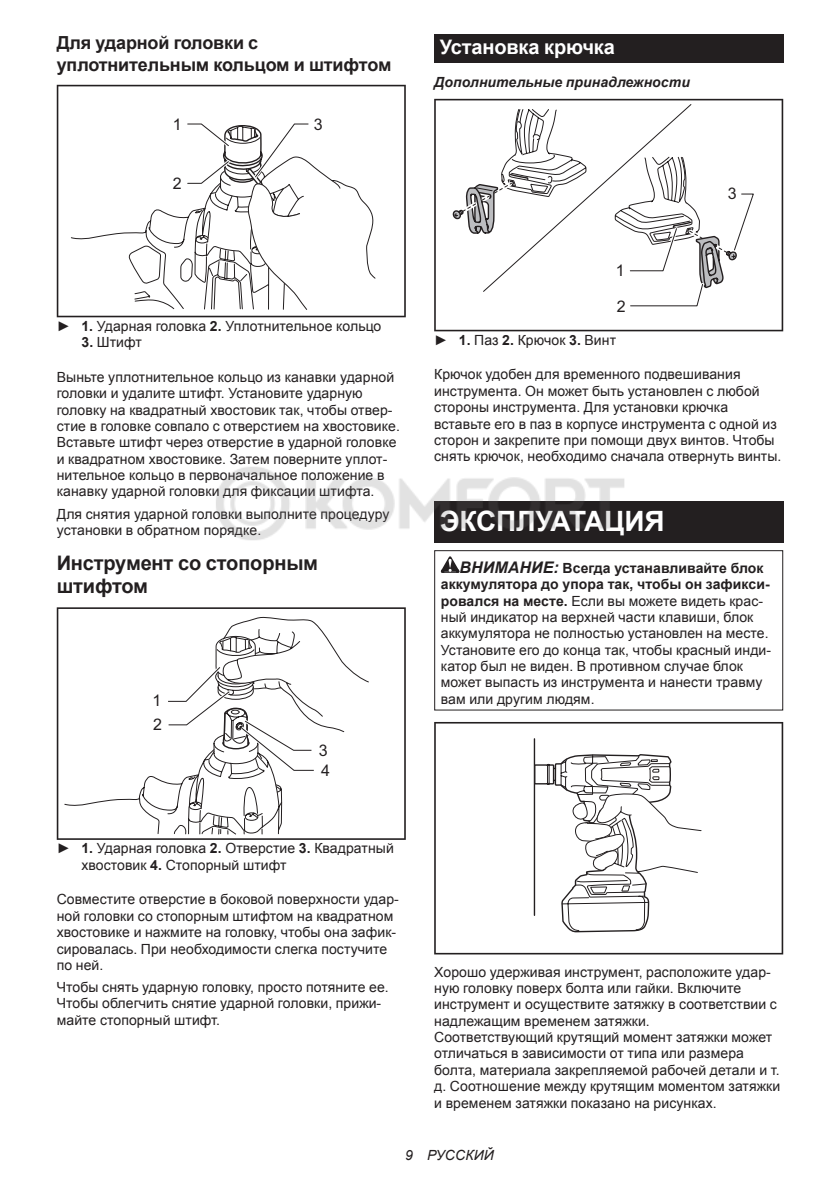
<style>
.page{position:relative;width:840px;height:1191px;background:#fff}
.page>*{position:absolute;margin:0;border:0;box-sizing:border-box;transform-origin:0 0}
.t1{font:700 28px "Arial";letter-spacing:-.01em;color:#fff}
.t2{font:700 20px/23.4px "Arial";letter-spacing:-.01em;color:#231f20}
.t3{font:700 20px "Arial";letter-spacing:-.01em;color:#fff}
.t4{font:700 18px/21px "Arial";letter-spacing:-.01em;color:#231f20}
.t5{font:16px/23.4px "Arial";color:#231f20}
.t6{font:14px/16.4px "Arial";letter-spacing:.005em;color:#231f20}
.t7{font:italic 700 14px "Arial";letter-spacing:.005em;color:#231f20}
.t8{font:italic 14px "Arial";letter-spacing:.005em;color:#231f20}
.s1{font-weight:700}
.s2{font-weight:700;font-style:italic;font-size:16px}
</style>
<div class="page">
<svg style="left:57px;top:85px;width:348px;height:232px"></svg>
<svg style="left:71px;top:121px;width:304px;height:196px"></svg>
<svg style="left:57px;top:607px;width:348px;height:233px"></svg>
<svg style="left:64px;top:615px;width:305px;height:225px"></svg>
<div style="left:434px;top:34px;width:348px;height:29px;background:#231f20"></div>
<svg style="left:434px;top:99px;width:348px;height:232px"></svg>
<svg style="left:452px;top:103px;width:305px;height:206px"></svg>
<div style="left:434px;top:501px;width:348px;height:41px;background:#231f20"></div>
<svg style="left:440px;top:556px;width:19px;height:17px"></svg>
<div style="left:434px;top:550px;width:348px;height:160px;border:1px solid #231f20"></div>
<svg style="left:434px;top:722px;width:348px;height:232px"></svg>
<img style="left:216px;top:467px;width:413px;height:76px">
<p class="t4" style="left:57px;top:33px;width:336px">Для ударной головки с уплотнительным кольцом и штифтом</p>
<p class="t5" style="left:173px;top:113px;width:10px">1</p>
<p class="t5" style="left:173px;top:172px;width:10px">2</p>
<p class="t5" style="left:314px;top:113px;width:10px">3</p>
<p class="t6" style="left:57px;top:318px;width:326px">► <span class="s1">1.</span> Ударная головка <span class="s1">2.</span> Уплотнительное кольцо</p>
<p class="t6" style="left:81px;top:334px;width:62px"><span class="s1">3.</span> Штифт</p>
<p class="t6" style="left:57px;top:369px;width:344px">Выньте уплотнительное кольцо из канавки ударной головки и удалите штифт. Установите ударную головку на квадратный хвостовик так, чтобы отвер&shy;стие в головке совпало с отверстием на хвостовике.<br>Вставьте штифт через отверстие в ударной головке и квадратном хвостовике. Затем поверните уплот&shy;нительное кольцо в первоначальное положение в канавку ударной головки для фиксации штифта.</p>
<p class="t6" style="left:57px;top:505px;width:334px">Для снятия ударной головки выполните процедуру установки в обратном порядке.</p>
<h2 class="t2" style="left:57px;top:551px;width:263px">Инструмент со стопорным штифтом</h2>
<p class="t5" style="left:152px;top:689px;width:11px">1<br>2</p>
<p class="t5" style="left:318px;top:739px;width:10px">3</p>
<p class="t5" style="left:321px;top:759px;width:10px">4</p>
<p class="t6" style="left:81px;top:840px;width:314px;text-indent:-25px">► <span class="s1">1.</span> Ударная головка <span class="s1">2.</span> Отверстие <span class="s1">3.</span> Квадратный хвостовик <span class="s1">4.</span> Стопорный штифт</p>
<p class="t6" style="left:57px;top:891px;width:343px">Совместите отверстие в боковой поверхности удар&shy;ной головки со стопорным штифтом на квадратном хвостовике и нажмите на головку, чтобы она зафик&shy;сировалась. При необходимости слегка постучите по ней.</p>
<p class="t6" style="left:57px;top:979px;width:333px">Чтобы снять ударную головку, просто потяните ее.<br>Чтобы облегчить снятие ударной головки, прижи&shy;майте стопорный штифт.</p>
<h2 class="t3" style="left:439px;top:34px;width:176px">Установка крючка</h2>
<p class="t7" style="left:434px;top:73px;width:257px">Дополнительные принадлежности</p>
<p class="t5" style="left:615px;top:258px;width:10px">1</p>
<p class="t5" style="left:616px;top:295px;width:10px">2</p>
<p class="t5" style="left:727px;top:182px;width:10px">3</p>
<p class="t6" style="left:434px;top:332px;width:183px">► <span class="s1">1.</span> Паз <span class="s1">2.</span> Крючок <span class="s1">3.</span> Винт</p>
<p class="t6" style="left:434px;top:366px;width:348px">Крючок удобен для временного подвешивания инструмента. Он может быть установлен с любой стороны инструмента. Для установки крючка вставьте его в паз в корпусе инструмента с одной из сторон и закрепите при помощи двух винтов. Чтобы снять крючок, необходимо сначала отвернуть винты.</p>
<h1 class="t1" style="left:439px;top:502px;width:226px">ЭКСПЛУАТАЦИЯ</h1>
<p class="t6" style="left:440px;top:560px;width:331px;text-indent:19px"><span class="s2">ВНИМАНИЕ:</span> <span class="s1">Всегда устанавливайте блок аккумулятора до упора так, чтобы он зафикси&shy;ровался на месте.</span> Если вы можете видеть крас&shy;ный индикатор на верхней части клавиши, блок аккумулятора не полностью установлен на месте.<br>Установите его до конца так, чтобы красный инди&shy;катор был не виден. В противном случае блок может выпасть из инструмента и нанести травму вам или другим людям.</p>
<p class="t6" style="left:434px;top:963px;width:347px">Хорошо удерживая инструмент, расположите удар&shy;ную головку поверх болта или гайки. Включите инструмент и осуществите затяжку в соответствии с надлежащим временем затяжки.<br>Соответствующий крутящий момент затяжки может отличаться в зависимости от типа или размера болта, материала закрепляемой рабочей детали и т. д. Соотношение между крутящим моментом затяжки и временем затяжки показано на рисунках.</p>
<p class="t8" style="left:405px;top:1146px;width:90px">9 РУССКИЙ</p>
</div>
